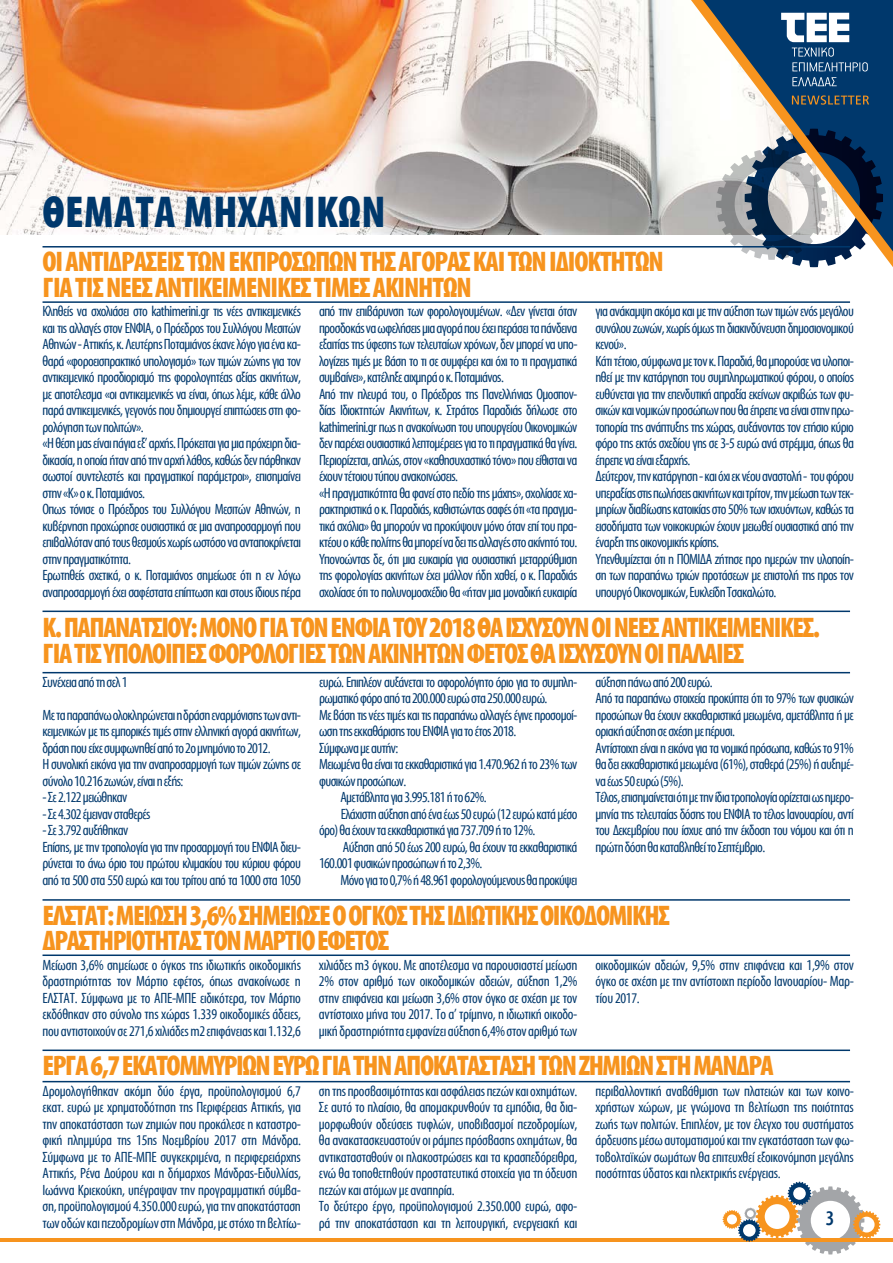
<style>
.page{position:relative;width:893px;height:1263px;background:#fff}
.page>*{position:absolute;margin:0;border:0;box-sizing:border-box;transform-origin:0 0}
.t1{font:700 45px "Myriad Condensed Greek";letter-spacing:.01em;color:#00386c}
.t2{font:700 28.5px/25.5px "Myriad Condensed Greek";letter-spacing:-.05em;color:#f7941e}
.t3{font:500 21px "Myriad Condensed Greek";color:#00386c}
.t4{font:15px/16.5px "Myriad Condensed Greek";letter-spacing:-.04em;color:#00386c}
.t5{font:15px/16.5px "Myriad Condensed Greek";letter-spacing:-.02em;color:#00386c}
</style>
<div class="page">
<hr style="left:0;top:1238px;width:893px;height:3px;background:#f7941e">
<svg style="left:723px;top:1182px;width:157px;height:72px"></svg>
<img style="left:0;top:0;width:691px;height:234px">
<svg style="left:691px;top:0;width:202px;height:267px"></svg>
<svg style="left:792px;top:95px;width:77px;height:10px"></svg>
<svg style="left:781px;top:13px;width:87px;height:58px"></svg>
<svg style="left:792px;top:77px;width:45px;height:9px"></svg>
<hr style="left:43px;top:246px;width:807px;height:2px;background:#00386c">
<hr style="left:43px;top:611px;width:807px;height:1px;background:#00386c">
<hr style="left:43px;top:899px;width:807px;height:2px;background:#00386c">
<hr style="left:43px;top:1049px;width:807px;height:2px;background:#00386c">
<hr style="left:43px;top:301px;width:807px;height:2px;background:#00386c">
<hr style="left:43px;top:672px;width:807px;height:1px;background:#00386c">
<hr style="left:43px;top:954px;width:807px;height:2px;background:#00386c">
<hr style="left:43px;top:1081px;width:807px;height:1px;background:#00386c">
<h1 class="t1" style="left:43px;top:189px;width:345px">ΘΕΜΑΤΑ ΜΗΧΑΝΙΚΩΝ</h1>
<h2 class="t2" style="left:43px;top:250px;width:623px">ΟΙ ΑΝΤΙΔΡΑΣΕΙΣ ΤΩΝ ΕΚΠΡΟΣΩΠΩΝ ΤΗΣ ΑΓΟΡΑΣ ΚΑΙ ΤΩΝ ΙΔΙΟΚΤΗΤΩΝ<br>ΓΙΑ ΤΙΣ ΝΕΕΣ ΑΝΤΙΚΕΙΜΕΝΙΚΕΣ ΤΙΜΕΣ ΑΚΙΝΗΤΩΝ</h2>
<p class="t4" style="left:43px;top:304px;width:260px">Κληθείς να σχολιάσει στο kathimerini.gr τις νέες αντικειμενικές και τις αλλαγές στον ΕΝΦΙΑ, ο Πρόεδρος του Συλλόγου Μεσιτών Αθηνών - Αττικής, κ. Λευτέρης Ποταμιάνος έκανε λόγο για ένα κα&shy;θαρά «φοροεισπρακτικό υπολογισμό» των τιμών ζώνης για τον αντικειμενικό προσδιορισμό της φορολογητέας αξίας ακινήτων, με αποτέλεσμα «οι αντικειμενικές να είναι, όπως λέμε, κάθε άλλο παρά αντικειμενικές, γεγονός που δημιουργεί επιπτώσεις στη φο&shy;ρολόγηση των πολιτών».<br>«Η θέση μας είναι πάγια εξ’ αρχής. Πρόκειται για μια πρόχειρη δια&shy;δικασία, η οποία ήταν από την αρχή λάθος, καθώς δεν πάρθηκαν σωστοί συντελεστές και πραγματικοί παράμετροι», επισημαίνει στην «Κ» ο κ. Ποταμιάνος.<br>Οπως τόνισε ο Πρόεδρος του Συλλόγου Μεσιτών Αθηνών, η κυβέρνηση προχώρησε ουσιαστικά σε μια αναπροσαρμογή που επιβαλλόταν από τους θεσμούς χωρίς ωστόσο να ανταποκρίνεται στην πραγματικότητα.<br>Ερωτηθείς σχετικά, ο κ. Ποταμιάνος σημείωσε ότι η εν λόγω αναπροσαρμογή έχει σαφέστατα επίπτωση και στους ίδιους πέρα</p>
<p class="t4" style="left:319px;top:304px;width:260px">από την επιβάρυνση των φορολογουμένων. «Δεν γίνεται όταν προσδοκάς να ωφελήσεις μια αγορά που έχει περάσει τα πάνδεινα εξαιτίας της ύφεσης των τελευταίων χρόνων, δεν μπορεί να υπο&shy;λογίζεις τιμές με βάση το τι σε συμφέρει και όχι το τι πραγματικά συμβαίνει», κατέληξε αιχμηρά ο κ. Ποταμιάνος.<br>Από την πλευρά του, ο Πρόεδρος της Πανελλήνιας Ομοσπον&shy;δίας Ιδιοκτητών Ακινήτων, κ. Στράτος Παραδιάς δήλωσε στο kathimerini.gr πως η ανακοίνωση του υπουργείου Οικονομικών δεν παρέχει ουσιαστικά λεπτομέρειες για το τι πραγματικά θα γίνει.<br>Περιορίζεται, απλώς, στον «καθησυχαστικό τόνο» που είθισται να έχουν τέτοιου τύπου ανακοινώσεις.<br>«Η πραγματικότητα θα φανεί στο πεδίο της μάχης», σχολίασε χα&shy;ρακτηριστικά ο κ. Παραδιάς, καθιστώντας σαφές ότι «τα πραγμα&shy;τικά σχόλια» θα μπορούν να προκύψουν μόνο όταν επί του πρα&shy;κτέου ο κάθε πολίτης θα μπορεί να δει τις αλλαγές στο ακίνητό του.<br>Υπονοώντας δε, ότι μια ευκαιρία για ουσιαστική μεταρρύθμιση της φορολογίας ακινήτων έχει μάλλον ήδη χαθεί, ο κ. Παραδιάς σχολίασε ότι το πολυνομοσχέδιο θα «ήταν μια μοναδική ευκαιρία</p>
<p class="t4" style="left:595px;top:304px;width:260px">για ανάκαμψη ακόμα και με την αύξηση των τιμών ενός μεγάλου συνόλου ζωνών, χωρίς όμως τη διακινδύνευση δημοσιονομικού κενού».<br>Κάτι τέτοιο, σύμφωνα με τον κ. Παραδιά, θα μπορούσε να υλοποι&shy;ηθεί με την κατάργηση του συμπληρωματικού φόρου, ο οποίος ευθύνεται για την επενδυτική απραξία εκείνων ακριβώς των φυ&shy;σικών και νομικών προσώπων που θα έπρεπε να είναι στην πρω&shy;τοπορία της ανάπτυξης της χώρας, αυξάνοντας τον ετήσιο κύριο φόρο της εκτός σχεδίου γης σε 3-5 ευρώ ανά στρέμμα, όπως θα έπρεπε να είναι εξαρχής.<br>Δεύτερον, την κατάργηση - και όχι εκ νέου αναστολή - του φόρου υπεραξίας στις πωλήσεις ακινήτων και τρίτον, την μείωση των τεκ&shy;μηρίων διαβίωσης κατοικίας στο 50% των ισχυόντων, καθώς τα εισοδήματα των νοικοκυριών έχουν μειωθεί ουσιαστικά από την έναρξη της οικονομικής κρίσης.<br>Υπενθυμίζεται ότι η ΠΟΜΙΔΑ ζήτησε προ ημερών την υλοποίη&shy;ση των παραπάνω τριών προτάσεων με επιστολή της προς τον υπουργό Οικονομικών, Ευκλείδη Τσακαλώτο.</p>
<h2 class="t2" style="left:43px;top:616px;width:779px">Κ. ΠΑΠΑΝΑΤΣΙΟΥ: ΜΟΝΟ ΓΙΑ ΤΟΝ ΕΝΦΙΑ ΤΟΥ 2018 ΘΑ ΙΣΧΥΣΟΥΝ ΟΙ ΝΕΕΣ ΑΝΤΙΚΕΙΜΕΝΙΚΕΣ.<br>ΓΙΑ ΤΙΣ ΥΠΟΛΟΙΠΕΣ ΦΟΡΟΛΟΓΙΕΣ ΤΩΝ ΑΚΙΝΗΤΩΝ ΦΕΤΟΣ ΘΑ ΙΣΧΥΣΟΥΝ ΟΙ ΠΑΛΑΙΕΣ</h2>
<p class="t4" style="left:43px;top:674px;width:87px">Συνέχεια από τη σελ 1</p>
<p class="t4" style="left:43px;top:707px;width:260px">Με τα παραπάνω ολοκληρώνεται η δράση εναρμόνισης των αντι&shy;κειμενικών με τις εμπορικές τιμές στην ελληνική αγορά ακινήτων, δράση που είχε συμφωνηθεί από το 2ο μνημόνιο το 2012.<br>Η συνολική εικόνα για την αναπροσαρμογή των τιμών ζώνης σε σύνολο 10.216 ζωνών, είναι η εξής:</p>
<p class="t4" style="left:43px;top:790px;width:86px">- Σε 2.122 μειώθηκαν</p>
<p class="t4" style="left:43px;top:806px;width:109px">- Σε 4.302 έμειναν σταθερές</p>
<p class="t4" style="left:43px;top:823px;width:260px">- Σε 3.792 αυξήθηκαν<br>Επίσης, με την τροπολογία για την προσαρμογή του ΕΝΦΙΑ διευ&shy;ρύνεται το άνω όριο του πρώτου κλιμακίου του κύριου φόρου από τα 500 στα 550 ευρώ και του τρίτου από τα 1000 στα 1050</p>
<p class="t4" style="left:319px;top:674px;width:260px">ευρώ. Επιπλέον αυξάνεται το αφορολόγητο όριο για το συμπλη&shy;ρωματικό φόρο από τα 200.000 ευρώ στα 250.000 ευρώ.<br>Με βάση τις νέες τιμές και τις παραπάνω αλλαγές έγινε προσομοί&shy;ωση της εκκαθάρισης του ΕΝΦΙΑ για το έτος 2018.<br>Σύμφωνα με αυτήν:<br>Μειωμένα θα είναι τα εκκαθαριστικά για 1.470.962 ή το 23% των φυσικών προσώπων.</p>
<p class="t4" style="left:324px;top:790px;width:164px">● Αμετάβλητα για 3.995.181 ή το 62%.</p>
<p class="t4" style="left:319px;top:806px;width:260px;text-indent:5px">● Ελάχιστη αύξηση από ένα έως 50 ευρώ (12 ευρώ κατά μέσο όρο) θα έχουν τα εκκαθαριστικά για 737.709 ή το 12%.</p>
<p class="t4" style="left:319px;top:839px;width:260px;text-indent:7px">● Αύξηση από 50 έως 200 ευρώ, θα έχουν τα εκκαθαριστικά<br>160.001 φυσικών προσώπων ή το 2,3%.</p>
<p class="t4" style="left:324px;top:872px;width:255px">● Mόνο για το 0,7% ή 48.961 φορολογούμενους θα προκύψει</p>
<p class="t4" style="left:595px;top:674px;width:260px">αύξηση πάνω από 200 ευρώ.<br>Από τα παραπάνω στοιχεία προκύπτει ότι το 97% των φυσικών προσώπων θα έχουν εκκαθαριστικά μειωμένα, αμετάβλητα ή με οριακή αύξηση σε σχέση με πέρυσι.<br>Αντίστοιχη είναι η εικόνα για τα νομικά πρόσωπα, καθώς το 91% θα δει εκκαθαριστικά μειωμένα (61%), σταθερά (25%) ή αυξημέ&shy;να έως 50 ευρώ (5%).<br>Τέλος, επισημαίνεται ότι με την ίδια τροπολογία ορίζεται ως ημερο&shy;μηνία της τελευταίας δόσης του ΕΝΦΙΑ το τέλος Ιανουαρίου, αντί του Δεκεμβρίου που ίσχυε από την έκδοση του νόμου και ότι η πρώτη δόση θα καταβληθεί το Σεπτέμβριο.</p>
<h2 class="t2" style="left:43px;top:903px;width:629px">ΕΛΣΤΑΤ: ΜΕΙΩΣΗ 3,6% ΣΗΜΕΙΩΣΕ Ο ΟΓΚΟΣ ΤΗΣ ΙΔΙΩΤΙΚΗΣ ΟΙΚΟΔΟΜΙΚΗΣ<br>ΔΡΑΣΤΗΡΙΟΤΗΤΑΣ ΤΟΝ ΜΑΡΤΙΟ ΕΦΕΤΟΣ</h2>
<p class="t4" style="left:42px;top:957px;width:260px;text-align:justify">Μείωση 3,6% σημείωσε ο όγκος της ιδιωτικής οικοδομικής δραστηριότητας τον Μάρτιο εφέτος, όπως ανακοίνωσε η ΕΛΣΤΑΤ. Σύμφωνα με το ΑΠΕ-ΜΠΕ ειδικότερα, τον Μάρτιο εκδόθηκαν στο σύνολο της χώρας 1.339 οικοδομικές άδειες, που αντιστοιχούν σε 271,6 χιλιάδες m2 επιφάνειας και 1.132,6</p>
<p class="t4" style="left:319px;top:957px;width:260px;text-align:justify">χιλιάδες m3 όγκου. Με αποτέλεσμα να παρουσιαστεί μείωση 2% στον αριθμό των οικοδομικών αδειών, αύξηση 1,2% στην επιφάνεια και μείωση 3,6% στον όγκο σε σχέση με τον αντίστοιχο μήνα του 2017. Το α’ τρίμηνο, η ιδιωτική οικοδο&shy;μική δραστηριότητα εμφανίζει αύξηση 6,4% στον αριθμό των</p>
<p class="t4" style="left:595px;top:957px;width:260px;text-align:justify">οικοδομικών αδειών, 9,5% στην επιφάνεια και 1,9% στον όγκο σε σχέση με την αντίστοιχη περίοδο Ιανουαρίου- Μαρ&shy;τίου 2017.</p>
<h2 class="t2" style="left:43px;top:1054px;width:733px">ΈΡΓΑ 6,7 ΕΚΑΤΟΜΜΥΡΙΩΝ ΕΥΡΩ ΓΙΑ ΤΗΝ ΑΠΟΚΑΤΑΣΤΑΣΗ ΤΩΝ ΖΗΜΙΩΝ ΣΤΗ ΜΑΝΔΡΑ</h2>
<p class="t4" style="left:42px;top:1083px;width:260px;text-align:justify">Δρομολογήθηκαν ακόμη δύο έργα, προϋπολογισμού 6,7 εκατ. ευρώ με χρηματοδότηση της Περιφέρειας Αττικής, για την αποκατάσταση των ζημιών που προκάλεσε η καταστρο&shy;φική πλημμύρα της 15ης Νοεμβρίου 2017 στη Μάνδρα.<br>Σύμφωνα με το ΑΠΕ-ΜΠΕ συγκεκριμένα, η περιφερειάρχης Αττικής, Ρένα Δούρου και η δήμαρχος Μάνδρας-Ειδυλλίας, Ιωάννα Κριεκούκη, υπέγραψαν την προγραμματική σύμβα&shy;ση, προϋπολογισμού 4.350.000 ευρώ, για την αποκατάσταση των οδών και πεζοδρομίων στη Μάνδρα, με στόχο τη βελτίω-</p>
<p class="t5" style="left:319px;top:1083px;width:260px">ση της προσβασιμότητας και ασφάλειας πεζών και οχημάτων.<br>Σε αυτό το πλαίσιο, θα απομακρυνθούν τα εμπόδια, θα δια&shy;μορφωθούν οδεύσεις τυφλών, υποβιβασμοί πεζοδρομίων, θα ανακατασκευαστούν οι ράμπες πρόσβασης οχημάτων, θα αντικατασταθούν οι πλακοστρώσεις και τα κρασπεδόρειθρα, ενώ θα τοποθετηθούν προστατευτικά στοιχεία για τη όδευση πεζών και ατόμων με αναπηρία.<br>Το δεύτερο έργο, προϋπολογισμού 2.350.000 ευρώ, αφο&shy;ρά την αποκατάσταση και τη λειτουργική, ενεργειακή και</p>
<p class="t4" style="left:595px;top:1083px;width:260px;text-align:justify">περιβαλλοντική αναβάθμιση των πλατειών και των κοινο&shy;χρήστων χώρων, με γνώμονα τη βελτίωση της ποιότητας ζωής των πολιτών. Επιπλέον, με τον έλεγχο του συστήματος άρδευσης μέσω αυτοματισμού και την εγκατάσταση των φω&shy;τοβολταϊκών σωμάτων θα επιτευχθεί εξοικονόμηση μεγάλης ποσότητας ύδατος και ηλεκτρικής ενέργειας.</p>
<h3 class="t3" style="left:826px;top:1208px;width:10px">3</h3>
</div>
